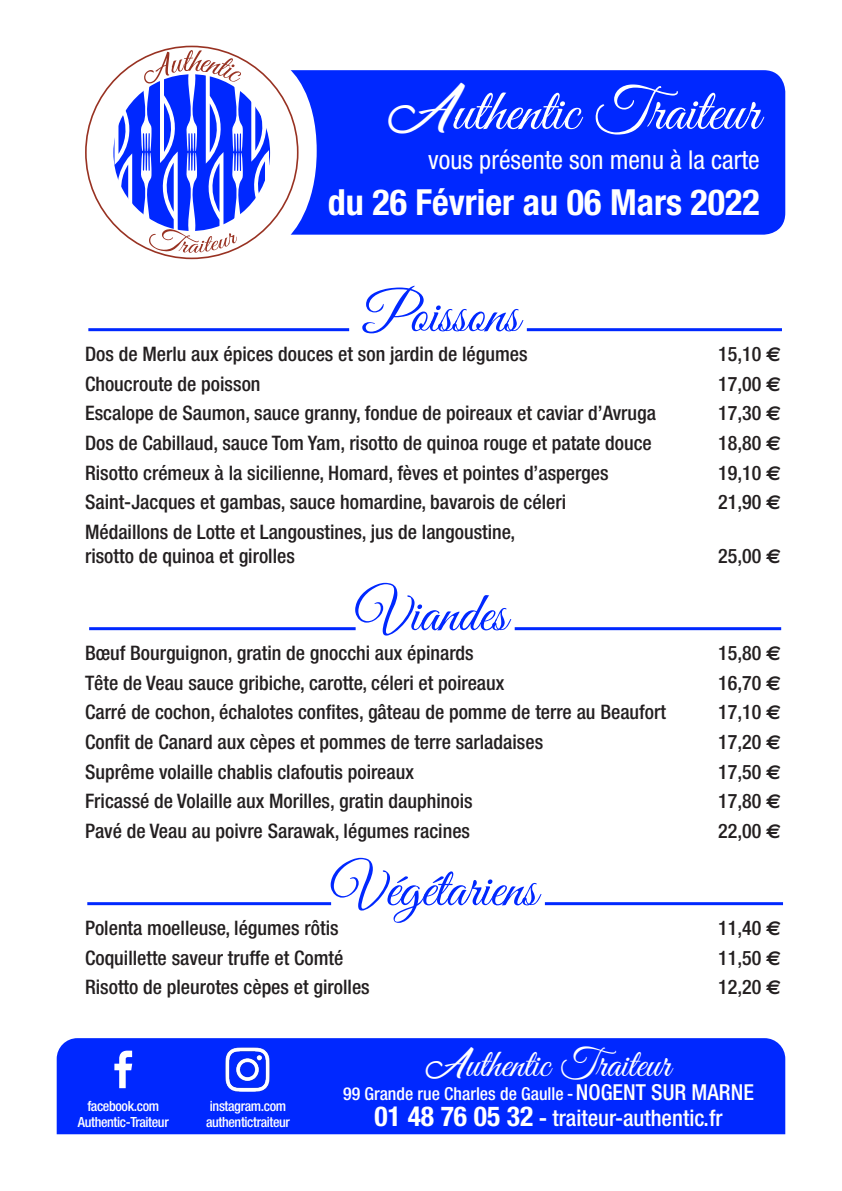
<style>
.page{position:relative;width:842px;height:1191px;background:#fff}
.page>*{position:absolute;margin:0;border:0;box-sizing:border-box;transform-origin:0 0}
.t1{font:60px "Great Vibes";color:#fff}
.t2{font:56px "Great Vibes";color:#0028ff}
.t3{font:40px "Great Vibes";color:#fff}
.t4{font:700 condensed 36px "Helvetica Neue";color:#fff}
.t5{font:condensed 26px "Helvetica Neue";color:#fff}
.t6{font:500 condensed 22.6px "Helvetica Neue";color:#fff}
.t7{font:500 condensed 20px/24px "Helvetica Neue";color:#231f20}
.t8{font:500 condensed 17.8px "Helvetica Neue";color:#fff}
.t9{font:500 condensed 14px "Helvetica Neue";letter-spacing:-.025em;color:#fff}
.s1{font-family:"Ananda";font-weight:900;font-size:48px}
.s2{font-family:"Euro Sans";font-weight:700;font-stretch:normal}
.s3{font-family:"Ananda";font-weight:900;font-size:30px}
.s4{font-size:22px}
.s5{font-weight:700;font-size:27.6px}
.s6{font-weight:700}
</style>
<div class="page">
<div style="left:57px;top:1038px;width:728px;height:96px;background:#0028ff"></div>
<svg style="left:114px;top:1050px;width:18px;height:38px"></svg>
<img style="left:217px;top:1039px;width:60px;height:60px">
<div style="left:291px;top:70px;width:494px;height:165px;background:#0028ff"></div>
<div style="left:86px;top:46px;width:212px;height:212px;background:#fff;border-radius:50%"></div>
<svg style="left:104px;top:50px;width:176px;height:203px"></svg>
<hr style="left:88px;top:328px;width:261px;height:3px;background:#0028ff">
<hr style="left:527px;top:328px;width:255px;height:3px;background:#0028ff">
<hr style="left:89px;top:627px;width:267px;height:3px;background:#0028ff">
<hr style="left:515px;top:627px;width:266px;height:3px;background:#0028ff">
<hr style="left:87px;top:902px;width:244px;height:3px;background:#0028ff">
<hr style="left:545px;top:902px;width:238px;height:3px;background:#0028ff">
<p class="t1" style="left:390px;top:78px;width:372px"><span class="s1">A</span>uthentic Traiteur</p>
<p class="t5" style="left:428px;top:145px;width:333px">vous présente son menu à la carte</p>
<p class="t4" style="left:328px;top:180px;width:433px">du 26 Février au 06 Mars 2022</p>
<p class="t2" style="left:364px;top:283px;width:157px">Poissons</p>
<p class="t7" style="left:85px;top:341px;width:444px">Dos de Merlu aux épices douces et son jardin de légumes</p>
<p class="t7" style="left:718px;top:341px;width:64px">15,10 <span class="s2">€</span></p>
<p class="t7" style="left:85px;top:371px;width:177px">Choucroute de poisson</p>
<p class="t7" style="left:718px;top:371px;width:64px">17,00 <span class="s2">€</span></p>
<p class="t7" style="left:85px;top:401px;width:572px">Escalope de Saumon, sauce granny, fondue de poireaux et caviar d’Avruga</p>
<p class="t7" style="left:718px;top:401px;width:64px">17,30 <span class="s2">€</span></p>
<p class="t7" style="left:85px;top:430px;width:568px">Dos de Cabillaud, sauce Tom Yam, risotto de quinoa rouge et patate douce</p>
<p class="t7" style="left:718px;top:430px;width:64px">18,80 <span class="s2">€</span></p>
<p class="t7" style="left:85px;top:460px;width:525px">Risotto crémeux à la sicilienne, Homard, fèves et pointes d’asperges</p>
<p class="t7" style="left:718px;top:460px;width:64px">19,10 <span class="s2">€</span></p>
<p class="t7" style="left:85px;top:490px;width:483px">Saint-Jacques et gambas, sauce homardine, bavarois de céleri</p>
<p class="t7" style="left:718px;top:490px;width:64px">21,90 <span class="s2">€</span></p>
<p class="t7" style="left:85px;top:519px;width:432px">Médaillons de Lotte et Langoustines, jus de langoustine, risotto de quinoa et girolles</p>
<p class="t7" style="left:718px;top:543px;width:64px">25,00 <span class="s2">€</span></p>
<p class="t2" style="left:356px;top:582px;width:153px">Viandes</p>
<p class="t7" style="left:85px;top:640px;width:390px">Bœuf Bourguignon, gratin de gnocchi aux épinards</p>
<p class="t7" style="left:718px;top:640px;width:64px">15,80 <span class="s2">€</span></p>
<p class="t7" style="left:85px;top:670px;width:421px">Tête de Veau sauce gribiche, carotte, céleri et poireaux</p>
<p class="t7" style="left:718px;top:670px;width:64px">16,70 <span class="s2">€</span></p>
<p class="t7" style="left:85px;top:700px;width:582px">Carré de cochon, échalotes confites, gâteau de pomme de terre au Beaufort</p>
<p class="t7" style="left:718px;top:700px;width:64px">17,10 <span class="s2">€</span></p>
<p class="t7" style="left:85px;top:729px;width:460px">Confit de Canard aux cèpes et pommes de terre sarladaises</p>
<p class="t7" style="left:718px;top:729px;width:64px">17,20 <span class="s2">€</span></p>
<p class="t7" style="left:85px;top:759px;width:330px">Suprême volaille chablis clafoutis poireaux</p>
<p class="t7" style="left:718px;top:759px;width:64px">17,50 <span class="s2">€</span></p>
<p class="t7" style="left:85px;top:789px;width:389px">Fricassé de Volaille aux Morilles, gratin dauphinois</p>
<p class="t7" style="left:718px;top:789px;width:64px">17,80 <span class="s2">€</span></p>
<p class="t7" style="left:85px;top:818px;width:387px">Pavé de Veau au poivre Sarawak, légumes racines</p>
<p class="t7" style="left:718px;top:818px;width:64px">22,00 <span class="s2">€</span></p>
<p class="t2" style="left:331px;top:857px;width:208px">Végétariens</p>
<p class="t7" style="left:85px;top:915px;width:255px">Polenta moelleuse, légumes rôtis</p>
<p class="t7" style="left:718px;top:915px;width:64px">11,40 <span class="s2">€</span></p>
<p class="t7" style="left:85px;top:945px;width:260px">Coquillette saveur truffe et Comté</p>
<p class="t7" style="left:718px;top:945px;width:64px">11,50 <span class="s2">€</span></p>
<p class="t7" style="left:85px;top:974px;width:286px">Risotto de pleurotes cèpes et girolles</p>
<p class="t7" style="left:718px;top:974px;width:64px">12,20 <span class="s2">€</span></p>
<p class="t9" style="left:87px;top:1097px;width:73px">facebook.com</p>
<p class="t9" style="left:78px;top:1113px;width:92px">Authentic-Traiteur</p>
<p class="t9" style="left:210px;top:1097px;width:78px">instagram.com</p>
<p class="t9" style="left:206px;top:1113px;width:86px">authentictraiteur</p>
<p class="t3" style="left:426px;top:1042px;width:246px"><span class="s3">A</span>uthentic Traiteur</p>
<p class="t8" style="left:343px;top:1083px;width:412px">99 Grande rue Charles de Gaulle - <span class="s4">NOGENT SUR MARNE</span></p>
<p class="t6" style="left:375px;top:1104px;width:349px"><span class="s5">01 48 76 05 32</span> <span class="s6">-</span> traiteur-authentic.fr</p>
</div>
